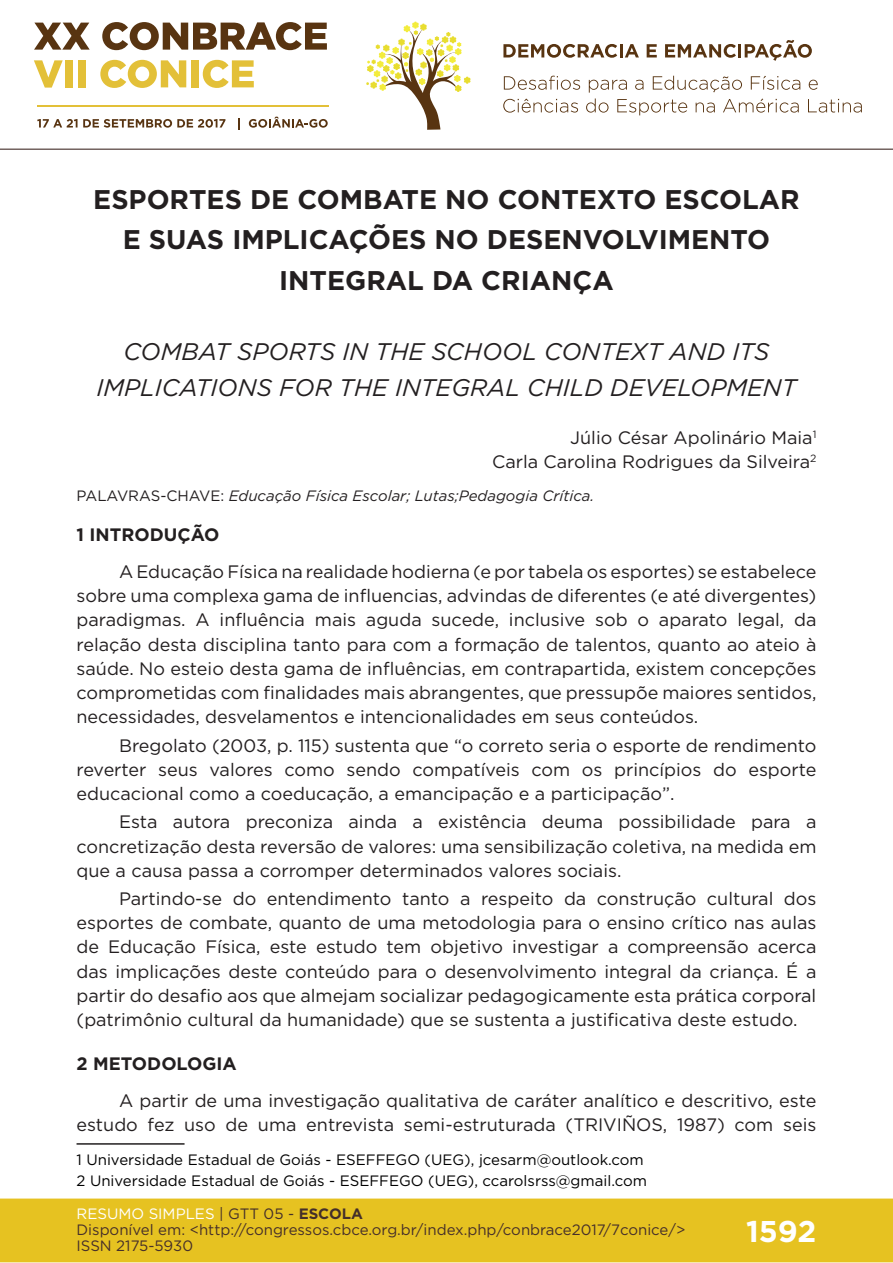
<style>
.page{position:relative;width:893px;height:1263px;background:#fff}
.page>*{position:absolute;margin:0;border:0;box-sizing:border-box;transform-origin:0 0}
.t1{font:700 30px "Gotham";color:#fff}
.t2{font:700 27px/40.7px "Gotham";color:#231f20;text-align:center}
.t3{font:italic 24px/36.2px "Gotham";color:#231f20;text-align:center}
.t4{font:18px/24.2px "Gotham";color:#231f20;text-align:justify}
.t5{font:700 18px "Gotham";color:#231f20}
.t6{font:15px/21.3px "Gotham";color:#000001}
.t7{font:15px/16px "Gotham";color:#462f2a}
.t8{font:italic 15px "Gotham";color:#231f20}
.s1{font-style:normal}
.s2{color:#fff}
.s3{color:#442f2a}
.s4{font-weight:700;color:#442f2a}
</style>
<div class="page">
<div style="left:0;top:1198px;width:893px;height:64px;background:#e6c221;border:2px solid #e6c221"></div>
<svg style="left:34px;top:23px;width:56px;height:27px"></svg>
<svg style="left:102px;top:22px;width:225px;height:28px"></svg>
<svg style="left:34px;top:60px;width:29px;height:28px"></svg>
<div style="left:65px;top:60px;width:8px;height:27px;background:#e3c038"></div>
<div style="left:78px;top:60px;width:8px;height:27px;background:#e3c038"></div>
<svg style="left:100px;top:60px;width:86px;height:28px"></svg>
<div style="left:191px;top:60px;width:8px;height:27px;background:#e3c038"></div>
<svg style="left:203px;top:60px;width:51px;height:28px"></svg>
<svg style="left:37px;top:119px;width:188px;height:9px"></svg>
<svg style="left:238px;top:118px;width:2px;height:11px"></svg>
<svg style="left:249px;top:117px;width:79px;height:11px"></svg>
<hr style="left:37px;top:105px;width:291px;height:2px;background:#e3c038">
<svg style="left:366px;top:21px;width:105px;height:109px"></svg>
<svg style="left:503px;top:44px;width:136px;height:14px"></svg>
<svg style="left:647px;top:44px;width:10px;height:13px"></svg>
<svg style="left:665px;top:40px;width:147px;height:21px"></svg>
<svg style="left:504px;top:76px;width:76px;height:14px"></svg>
<svg style="left:809px;top:80px;width:9px;height:10px"></svg>
<svg style="left:503px;top:99px;width:75px;height:14px"></svg>
<svg style="left:586px;top:76px;width:214px;height:39px"></svg>
<svg style="left:808px;top:99px;width:54px;height:14px"></svg>
<hr style="left:0;top:149px;width:893px;height:1px;background:#442f2a">
<hr style="left:77px;top:1143px;width:108px;height:2px;background:#231f20">
<h2 class="t2" style="left:93px;top:179px;width:708px">ESPORTES DE COMBATE NO CONTEXTO ESCOLAR<br>E SUAS IMPLICAÇÕES NO DESENVOLVIMENTO<br>INTEGRAL DA CRIANÇA</h2>
<h3 class="t3" style="left:96px;top:333px;width:702px">COMBAT SPORTS IN THE SCHOOL CONTEXT AND ITS<br>IMPLICATIONS FOR THE INTEGRAL CHILD DEVELOPMENT</h3>
<p class="t4" style="left:492px;top:425px;width:326px;text-align:right">Júlio César Apolinário Maia<sup>1<br></sup>Carla Carolina Rodrigues da Silveira<sup>2</sup></p>
<p class="t8" style="left:77px;top:486px;width:519px"><span class="s1">PALAVRAS-CHAVE:</span> Educação Física Escolar; Lutas;Pedagogia Crítica.</p>
<p class="t5" style="left:77px;top:523px;width:144px">1 INTRODUÇÃO</p>
<p class="t4" style="left:77px;top:559px;width:741px;text-indent:43px">A Educação Física na realidade hodierna (e por tabela os esportes) se estabelece sobre uma complexa gama de influencias, advindas de diferentes (e até divergentes) paradigmas. A influência mais aguda sucede, inclusive sob o aparato legal, da relação desta disciplina tanto para com a formação de talentos, quanto ao ateio à saúde. No esteio desta gama de influências, em contrapartida, existem concepções comprometidas com finalidades mais abrangentes, que pressupõe maiores sentidos, necessidades, desvelamentos e intencionalidades em seus conteúdos.</p>
<p class="t4" style="left:77px;top:733px;width:741px;text-indent:43px">Bregolato (2003, p. 115) sustenta que “o correto seria o esporte de rendimento reverter seus valores como sendo compatíveis com os princípios do esporte educacional como a coeducação, a emancipação e a participação”.</p>
<p class="t4" style="left:77px;top:809px;width:741px;text-indent:43px">Esta autora preconiza ainda a existência deuma possibilidade para a concretização desta reversão de valores: uma sensibilização coletiva, na medida em que a causa passa a corromper determinados valores sociais.</p>
<p class="t4" style="left:77px;top:886px;width:741px;text-indent:43px">Partindo-se do entendimento tanto a respeito da construção cultural dos esportes de combate, quanto de uma metodologia para o ensino crítico nas aulas de Educação Física, este estudo tem objetivo investigar a compreensão acerca das implicações deste conteúdo para o desenvolvimento integral da criança. É a partir do desafio aos que almejam socializar pedagogicamente esta prática corporal (patrimônio cultural da humanidade) que se sustenta a justificativa deste estudo.</p>
<p class="t5" style="left:77px;top:1052px;width:162px">2 METODOLOGIA</p>
<p class="t4" style="left:77px;top:1088px;width:741px;text-align:right">A partir de uma investigação qualitativa de caráter analítico e descritivo, este estudo fez uso de uma entrevista semi-estruturada (TRIVIÑOS, 1987) com seis</p>
<p class="t6" style="left:77px;top:1149px;width:572px">1 Universidade Estadual de Goiás - ESEFFEGO (UEG), jcesarm@outlook.com<br>2 Universidade Estadual de Goiás - ESEFFEGO (UEG), ccarolsrss@gmail.com</p>
<p class="t7" style="left:77px;top:1205px;width:610px"><span class="s2">RESUMO SIMPLES</span> <span class="s3">| GTT 05 -</span> <span class="s4">ESCOLA<br></span>Disponível em: &lt;http://congressos.cbce.org.br/index.php/conbrace2017/7conice/&gt;<br>ISSN 2175-5930</p>
<h1 class="t1" style="left:746px;top:1212px;width:72px">1592</h1>
</div>
